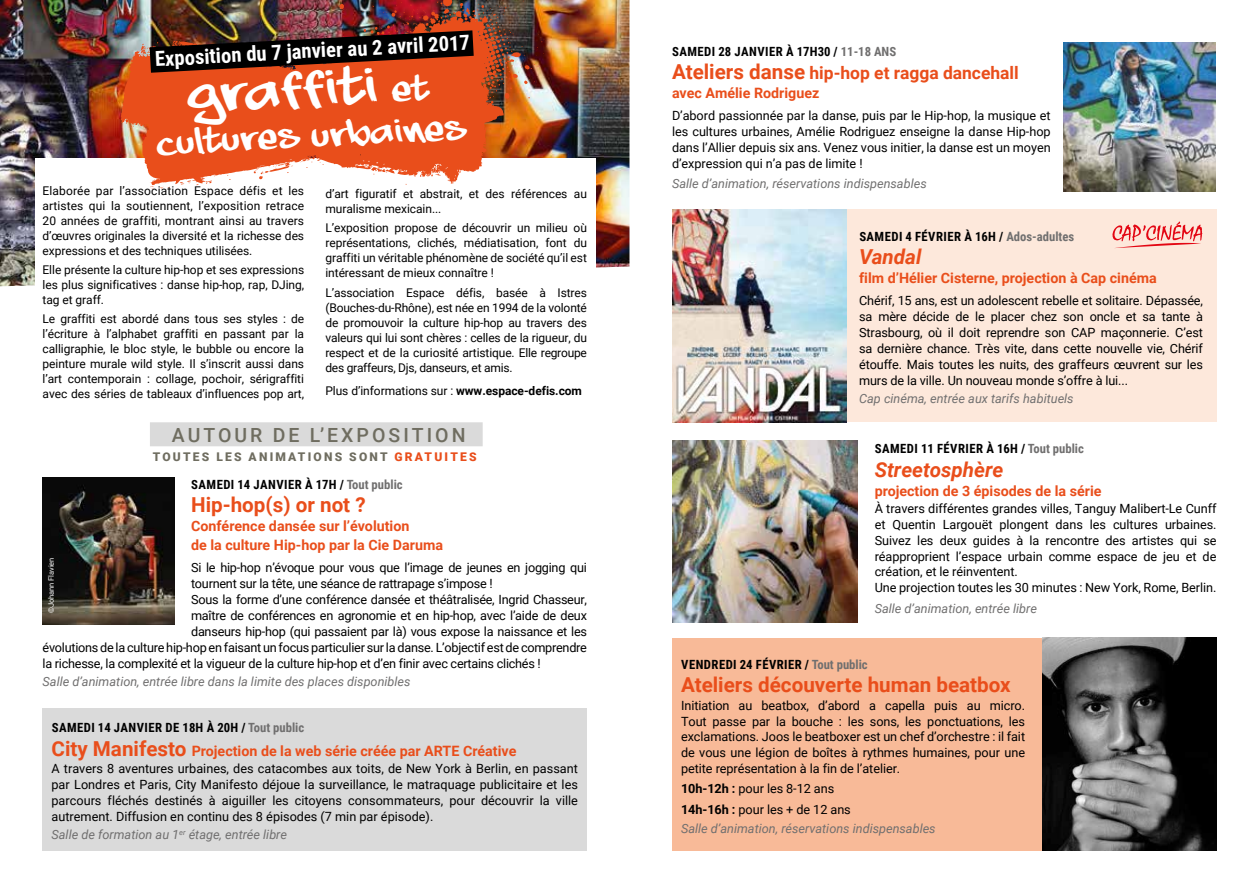
<style>
.page{position:relative;width:1259px;height:893px;background:#fff}
.page>*{position:absolute;margin:0;border:0;box-sizing:border-box;transform-origin:0 0}
.t1{font:44.55px "aaaiight";color:#fff}
.t2{font:29.85px "aaaiight";color:#fff}
.t3{font:700 20.7px "Roboto Condensed";color:#fff}
.t4{font:700 20.55px "Roboto";color:#e94e1b}
.t5{font:italic 700 20.55px "Roboto";color:#e94e1b}
.t6{font:500 19.5px "Roboto";letter-spacing:.155em;color:#6f6d60}
.t7{font:700 17.4px "Roboto";color:#e94e1b}
.t8{font:700 14.25px/19px "Roboto";color:#e94e1b}
.t9{font:12.75px/15.9px "Roboto";letter-spacing:-.01em;color:#000;text-align:justify}
.t10{font:italic 12.75px "Roboto";color:#706f6f}
.t11{font:700 12.75px "Roboto Condensed";letter-spacing:.035em;color:#000}
.t12{font:700 12.75px "Roboto Condensed";letter-spacing:.015em;color:#000}
.t13{font:12px/15px "Roboto";letter-spacing:-.005em;color:#000;text-align:justify}
.t14{font:900 12px "Roboto";letter-spacing:.185em;color:#6f6d60}
.t15{font:7.5px "Roboto";letter-spacing:-.005em;color:#fff}
.s1{font-size:29.85px}
.s2{font-weight:700}
.s3{color:#e94e1b}
.s4{color:#706f6f}
.s5{font-size:20.55px}
</style>
<div class="page">
<div style="left:43px;top:708px;width:544px;height:142px;background:#dadada"></div>
<img style="left:0;top:0;width:629px;height:286px">
<div style="left:35px;top:158px;width:560px;height:217px;background:#fff"></div>
<div style="left:672px;top:209px;width:544px;height:213px;background:#fde8db"></div>
<img style="left:672px;top:209px;width:174px;height:213px">
<div style="left:150px;top:422px;width:333px;height:24px;background:#dadada"></div>
<img style="left:43px;top:477px;width:131px;height:148px">
<svg style="left:150px;top:186px;width:20px;height:3px"></svg>
<svg style="left:120px;top:16px;width:384px;height:169px;fill:#e94e1b"></svg>
<svg style="left:320px;top:162px;width:4px;height:3px"></svg>
<svg style="left:131px;top:124px;width:8px;height:3px"></svg>
<svg style="left:430px;top:173px;width:11px;height:3px"></svg>
<svg style="left:364px;top:165px;width:23px;height:10px"></svg>
<svg style="left:254px;top:162px;width:39px;height:17px"></svg>
<img style="left:124px;top:0;width:426px;height:99px">
<div style="left:672px;top:638px;width:544px;height:212px;background:#f8ba98"></div>
<img style="left:672px;top:440px;width:185px;height:182px">
<img style="left:1042px;top:638px;width:174px;height:212px">
<svg style="left:1112px;top:221px;width:90px;height:27px"></svg>
<img style="left:1063px;top:43px;width:153px;height:148px">
<h3 class="t3" style="left:154px;top:44px;width:317px;rotate:-3deg">Exposition du 7 janvier au 2 avril 2017</h3>
<h1 class="t1" style="left:189px;top:68px;width:239px;rotate:-3deg">Graffiti <span class="s1">et</span></h1>
<h2 class="t2" style="left:157px;top:125px;width:308px;rotate:-3deg">cultures urbaines</h2>
<p class="t13" style="left:43px;top:183px;width:263px">Elaborée par l’association Espace défis et les artistes qui la soutiennent, l’exposition retrace 20 années de graffiti, montrant ainsi au travers d’œuvres originales la diversité et la richesse des expressions et des techniques utilisées.</p>
<p class="t13" style="left:43px;top:262px;width:263px">Elle présente la culture hip-hop et ses expressions les plus significatives : danse hip-hop, rap, DJing, tag et graff.</p>
<p class="t13" style="left:43px;top:311px;width:263px">Le graffiti est abordé dans tous ses styles : de l’écriture à l’alphabet graffiti en passant par la calligraphie, le bloc style, le bubble ou encore la peinture murale wild style. Il s’inscrit aussi dans l’art contemporain : collage, pochoir, sérigraffiti avec des séries de tableaux d’influences pop art,</p>
<p class="t13" style="left:325px;top:186px;width:263px">d’art figuratif et abstrait, et des références au muralisme mexicain...</p>
<p class="t13" style="left:325px;top:220px;width:263px">L’exposition propose de découvrir un milieu où représentations, clichés, médiatisation, font du graffiti un véritable phénomène de société qu’il est intéressant de mieux connaître !</p>
<p class="t13" style="left:325px;top:284px;width:263px">L’association Espace défis, basée à Istres (Bouches-du-Rhône), est née en 1994 de la volonté de promouvoir la culture hip-hop au travers des valeurs qui lui sont chères : celles de la rigueur, du respect et de la curiosité artistique. Elle regroupe des graffeurs, Djs, danseurs, et amis.</p>
<p class="t13" style="left:325px;top:383px;width:258px">Plus d’informations sur : <span class="s2">www.espace-defis.com</span></p>
<h3 class="t6" style="left:172px;top:421px;width:295px">AUTOUR DE L’EXPOSITION</h3>
<p class="t14" style="left:153px;top:448px;width:325px">TOUTES LES ANIMATIONS SONT <span class="s3">GRATUITES</span></p>
<p class="t11" style="left:191px;top:476px;width:213px">SAMEDI 14 JANVIER À 17H / <span class="s4">Tout public</span></p>
<h3 class="t4" style="left:191px;top:491px;width:176px">Hip-hop(s) or not ?</h3>
<p class="t8" style="left:191px;top:516px;width:253px">Conférence dansée sur l’évolution<br>de la culture Hip-hop par la Cie Daruma</p>
<p class="t9" style="left:191px;top:559px;width:397px">Si le hip-hop n’évoque pour vous que l’image de jeunes en jogging qui</p>
<p class="t9" style="left:191px;top:575px;width:303px">tournent sur la tête, une séance de rattrapage s’impose !</p>
<p class="t9" style="left:191px;top:591px;width:397px">Sous la forme d’une conférence dansée et théâtralisée, Ingrid Chasseur,</p>
<p class="t9" style="left:191px;top:607px;width:397px">maître de conférences en agronomie et en hip-hop, avec l’aide de deux</p>
<p class="t9" style="left:191px;top:623px;width:397px">danseurs hip-hop (qui passaient par là) vous expose la naissance et les</p>
<p class="t9" style="left:43px;top:639px;width:546px">évolutions de la culture hip-hop en faisant un focus particulier sur la danse. L’objectif est de comprendre</p>
<p class="t9" style="left:43px;top:654px;width:500px">la richesse, la complexité et la vigueur de la culture hip-hop et d’en finir avec certains clichés !</p>
<p class="t10" style="left:43px;top:673px;width:369px">Salle d’animation, entrée libre dans la limite des places disponibles</p>
<p class="t15" style="left:46px;top:613px;width:57px;rotate:-90deg">©Johann Flavien</p>
<p class="t12" style="left:52px;top:719px;width:254px">SAMEDI 14 JANVIER DE 18H À 20H / <span class="s4">Tout public</span></p>
<p class="t8" style="left:52px;top:740px;width:466px"><span class="s5">City Manifesto</span> Projection de la web série créée par ARTE Créative</p>
<p class="t9" style="left:52px;top:760px;width:528px">A travers 8 aventures urbaines, des catacombes aux toits, de New York à Berlin, en passant par Londres et Paris, City Manifesto déjoue la surveillance, le matraquage publicitaire et les parcours fléchés destinés à aiguiller les citoyens consommateurs, pour découvrir la ville autrement. Diffusion en continu des 8 épisodes (7 min par épisode).</p>
<p class="t10" style="left:52px;top:826px;width:237px">Salle de formation au 1<sup>er</sup> étage, entrée libre</p>
<p class="t11" style="left:672px;top:42px;width:225px">SAMEDI 28 JANVIER À 17H30 / <span class="s4">11-18 ANS</span></p>
<h3 class="t7" style="left:672px;top:61px;width:348px"><span class="s5">Ateliers danse</span> hip-hop et ragga dancehall</h3>
<p class="t8" style="left:672px;top:83px;width:149px">avec Amélie Rodriguez</p>
<p class="t9" style="left:672px;top:107px;width:380px">D’abord passionnée par la danse, puis par le Hip-hop, la musique et les cultures urbaines, Amélie Rodriguez enseigne la danse Hip-hop dans l’Allier depuis six ans. Venez vous initier, la danse est un moyen d’expression qui n’a pas de limite !</p>
<p class="t10" style="left:672px;top:174px;width:256px">Salle d’animation, réservations indispensables</p>
<p class="t11" style="left:859px;top:228px;width:216px">SAMEDI 4 FÉVRIER À 16H / <span class="s4">Ados-adultes</span></p>
<h3 class="t5" style="left:859px;top:243px;width:64px">Vandal</h3>
<p class="t8" style="left:859px;top:268px;width:299px">film d’Hélier Cisterne, projection à Cap cinéma</p>
<p class="t9" style="left:859px;top:292px;width:345px">Chérif, 15 ans, est un adolescent rebelle et solitaire. Dépassée, sa mère décide de le placer chez son oncle et sa tante à Strasbourg, où il doit reprendre son CAP maçonnerie. C’est sa dernière chance. Très vite, dans cette nouvelle vie, Chérif étouffe. Mais toutes les nuits, des graffeurs œuvrent sur les murs de la ville. Un nouveau monde s’offre à lui...</p>
<p class="t10" style="left:859px;top:390px;width:216px">Cap cinéma, entrée aux tarifs habituels</p>
<p class="t11" style="left:875px;top:440px;width:211px">SAMEDI 11 FÉVRIER À 16H / <span class="s4">Tout public</span></p>
<h3 class="t5" style="left:874px;top:455px;width:130px">Streetosphère</h3>
<p class="t8" style="left:874px;top:480px;width:228px">projection de 3 épisodes de la série</p>
<p class="t9" style="left:874px;top:500px;width:343px;text-align:left">À travers différentes grandes villes, Tanguy Malibert-Le Cunff et Quentin Largouët plongent dans les cultures urbaines.<br>Suivez les deux guides à la rencontre des artistes qui se réapproprient l’espace urbain comme espace de jeu et de création, et le réinventent.<br>Une projection toutes les 30 minutes : New York, Rome, Berlin.</p>
<p class="t10" style="left:874px;top:599px;width:164px">Salle d’animation, entrée libre</p>
<p class="t11" style="left:681px;top:656px;width:188px">VENDREDI 24 FÉVRIER / <span class="s4">Tout public</span></p>
<h3 class="t4" style="left:681px;top:670px;width:331px">Ateliers découverte human beatbox</h3>
<p class="t9" style="left:681px;top:697px;width:346px">Initiation au beatbox, d’abord a capella puis au micro.<br>Tout passe par la bouche : les sons, les ponctuations, les exclamations. Joos le beatboxer est un chef d’orchestre : il fait de vous une légion de boîtes à rythmes humaines, pour une petite représentation à la fin de l’atelier.</p>
<p class="t9" style="left:681px;top:778px;width:171px;line-height:20.4px"><span class="s2">10h-12h :</span> pour les 8-12 ans<br><span class="s2">14h-16h :</span> pour les + de 12 ans</p>
<p class="t10" style="left:681px;top:819px;width:256px">Salle d’animation, réservations indispensables</p>
</div>
